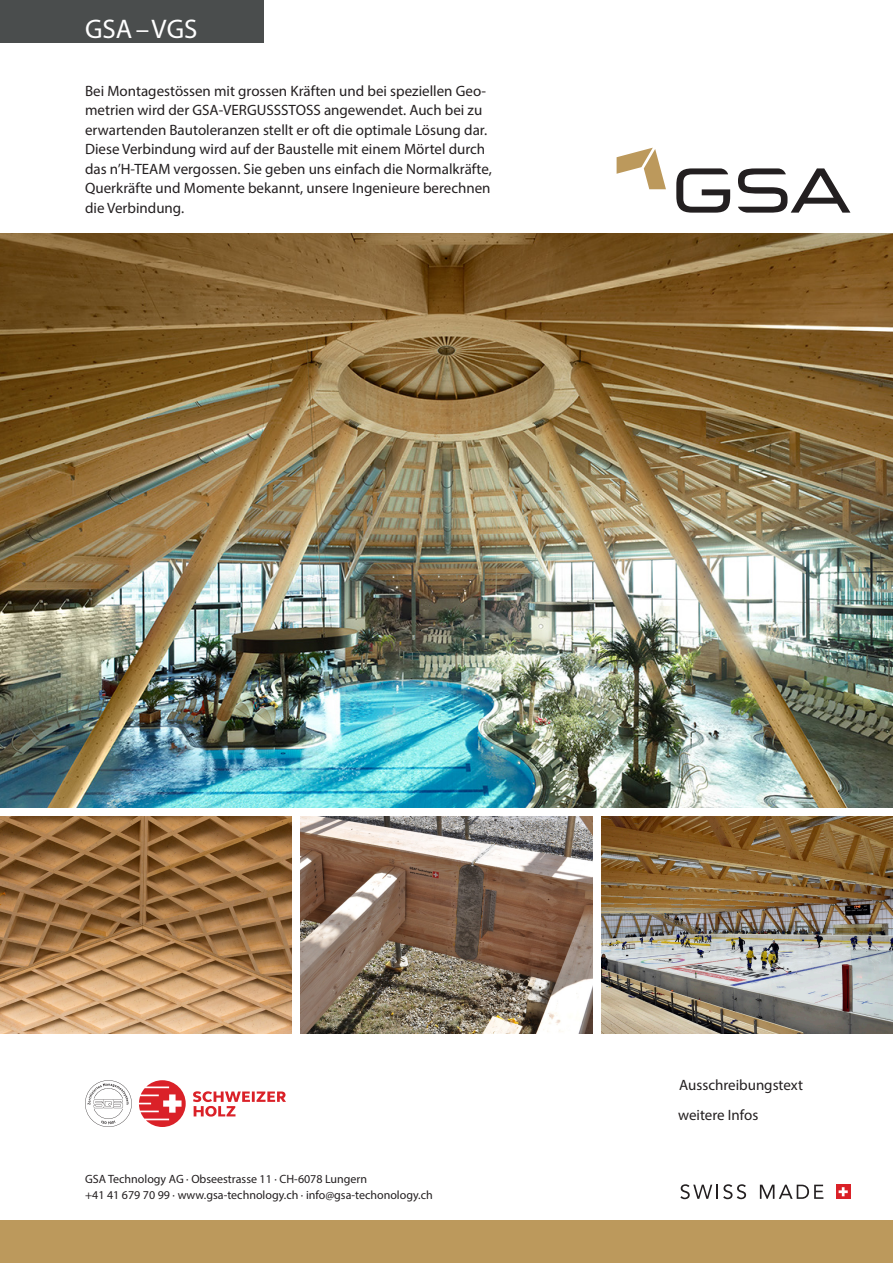
<style>
.page{position:relative;width:893px;height:1263px;background:#fff}
.page>*{position:absolute;margin:0;border:0;box-sizing:border-box;transform-origin:0 0}
.t1{font:27px "Myriad Pro";color:#fff}
.t2{font:15px/19.5px "Myriad Pro";color:#231f20}
.t3{font:12px "Myriad Pro";color:#231f20}
</style>
<div class="page">
<svg style="left:676px;top:168px;width:54px;height:45px"></svg>
<svg style="left:738px;top:168px;width:112px;height:45px"></svg>
<svg style="left:617px;top:148px;width:49px;height:41px"></svg>
<div style="left:0;top:0;width:264px;height:43px;background:#4a4d4d"></div>
<img style="left:0;top:234px;width:893px;height:574px">
<img style="left:0;top:816px;width:292px;height:217px">
<img style="left:601px;top:816px;width:292px;height:217px">
<img style="left:300px;top:816px;width:292px;height:217px">
<svg style="left:680px;top:1184px;width:66px;height:15px"></svg>
<svg style="left:760px;top:1185px;width:63px;height:14px"></svg>
<div style="left:836px;top:1184px;width:14px;height:15px;background:#da2128"></div>
<svg style="left:839px;top:1187px;width:9px;height:9px"></svg>
<svg style="left:139px;top:1080px;width:147px;height:47px"></svg>
<svg style="left:85px;top:1080px;width:47px;height:47px"></svg>
<div style="left:0;top:1220px;width:893px;height:43px;background:#bc995c"></div>
<p class="t1" style="left:85px;top:13px;width:114px">GSA–VGS</p>
<p class="t2" style="left:85px;top:81px;width:408px">Bei Montagestössen mit grossen Kräften und bei speziellen Geo&shy;metrien wird der GSA-VERGUSSSTOSS angewendet. Auch bei zu erwartenden Bautoleranzen stellt er oft die optimale Lösung dar.<br>Diese Verbindung wird auf der Baustelle mit einem Mörtel durch das n’H-TEAM vergossen. Sie geben uns einfach die Normalkräfte, Querkräfte und Momente bekannt, unsere Ingenieure berechnen die Verbindung.</p>
<p class="t3" style="left:85px;top:1171px;width:284px">GSA Technology AG · Obseestrasse 11 · CH-6078 Lungern</p>
<p class="t3" style="left:85px;top:1188px;width:349px">+41 41 679 70 99 · www.gsa-technology.ch · info@gsa-techonology.ch</p>
<p class="t2" style="left:679px;top:1075px;width:125px">Ausschreibungstext</p>
<p class="t2" style="left:678px;top:1104px;width:82px">weitere Infos</p>
</div>
